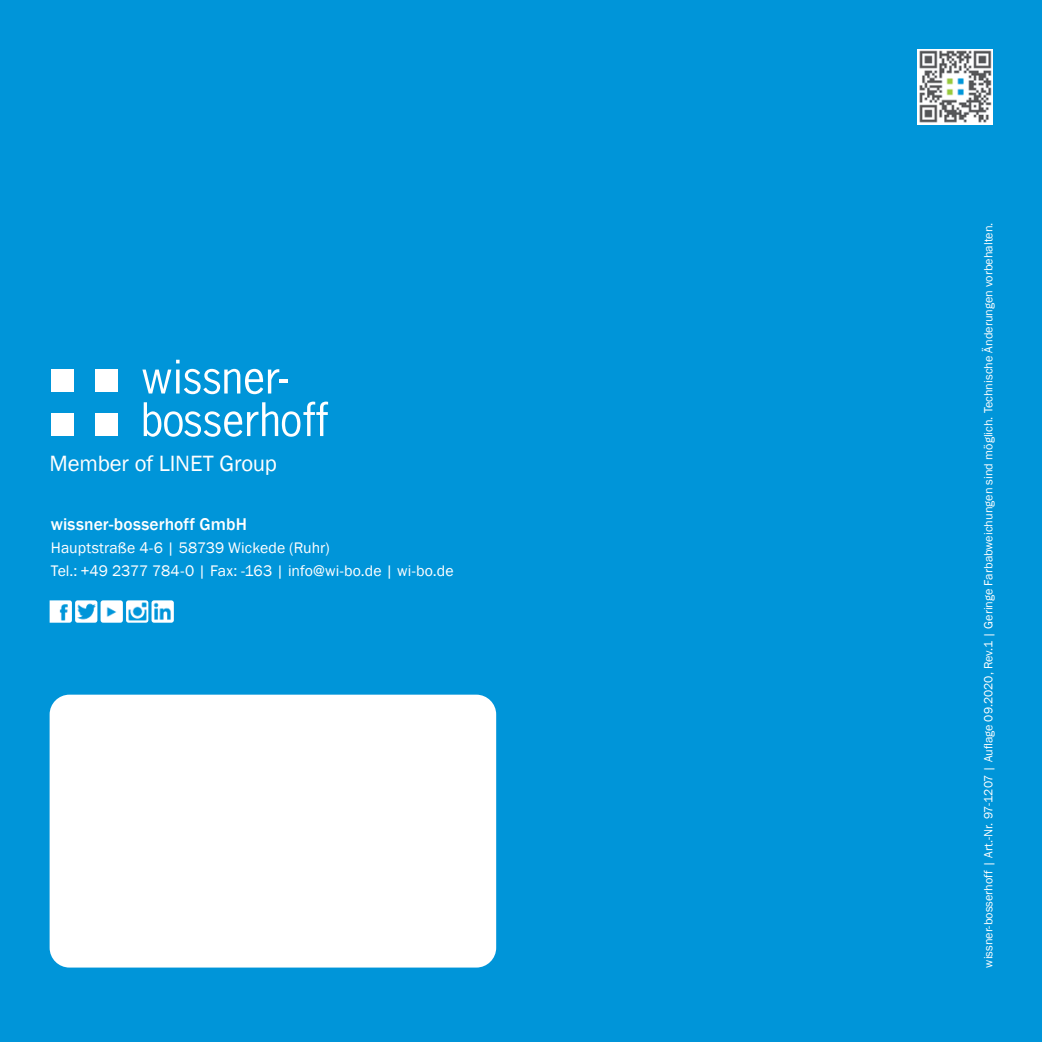
<style>
.page{position:relative;width:1042px;height:1042px;background:#0095d9}
.page>*{position:absolute;margin:0;border:0;box-sizing:border-box;transform-origin:0 0}
.t1{font:22.75px "Franklin Gothic";letter-spacing:-.01em;color:#fff}
.t2{font:500 17.5px "Franklin Gothic";letter-spacing:.01em;color:#fff}
.t3{font:15.75px/22.8px "Franklin Gothic";letter-spacing:.005em;color:#fff}
.t4{font:12.25px "Franklin Gothic";color:#fff}
</style>
<div class="page">
<div style="left:50px;top:694px;width:446px;height:273px;background:#fff;border-radius:20px"></div>
<div style="left:51px;top:414px;width:22px;height:22px;background:#fff"></div>
<div style="left:95px;top:414px;width:23px;height:22px;background:#fff"></div>
<div style="left:51px;top:369px;width:22px;height:22px;background:#fff"></div>
<div style="left:95px;top:369px;width:23px;height:22px;background:#fff"></div>
<svg style="left:144px;top:401px;width:184px;height:36px"></svg>
<svg style="left:142px;top:369px;width:29px;height:24px"></svg>
<svg style="left:176px;top:360px;width:4px;height:3px"></svg>
<svg style="left:176px;top:369px;width:4px;height:24px"></svg>
<svg style="left:184px;top:369px;width:104px;height:25px"></svg>
<img style="left:50px;top:600px;width:22px;height:23px">
<img style="left:75px;top:600px;width:22px;height:23px">
<img style="left:101px;top:600px;width:22px;height:23px">
<img style="left:126px;top:600px;width:22px;height:23px">
<img style="left:151px;top:600px;width:23px;height:23px">
<img style="left:918px;top:50px;width:74px;height:74px">
<h1 class="t1" style="left:50px;top:450px;width:229px">Member of LINET Group</h1>
<h2 class="t2" style="left:51px;top:513px;width:198px">wissner-bosserhoff GmbH</h2>
<p class="t3" style="left:51px;top:536px;width:404px">Hauptstraße 4-6 | 58739 Wickede (Ruhr)<br>Tel.: +49 2377 784-0 | Fax: -163 | info@wi-bo.de | wi-bo.de</p>
<p class="t4" style="left:980px;top:967px;width:746px;rotate:-90deg">wissner-bosserhoff | Art.-Nr. 97-1207 | Auflage 09.2020, Rev.1 | Geringe Farbabweichungen sind möglich. Technische Änderungen vorbehalten.</p>
</div>
